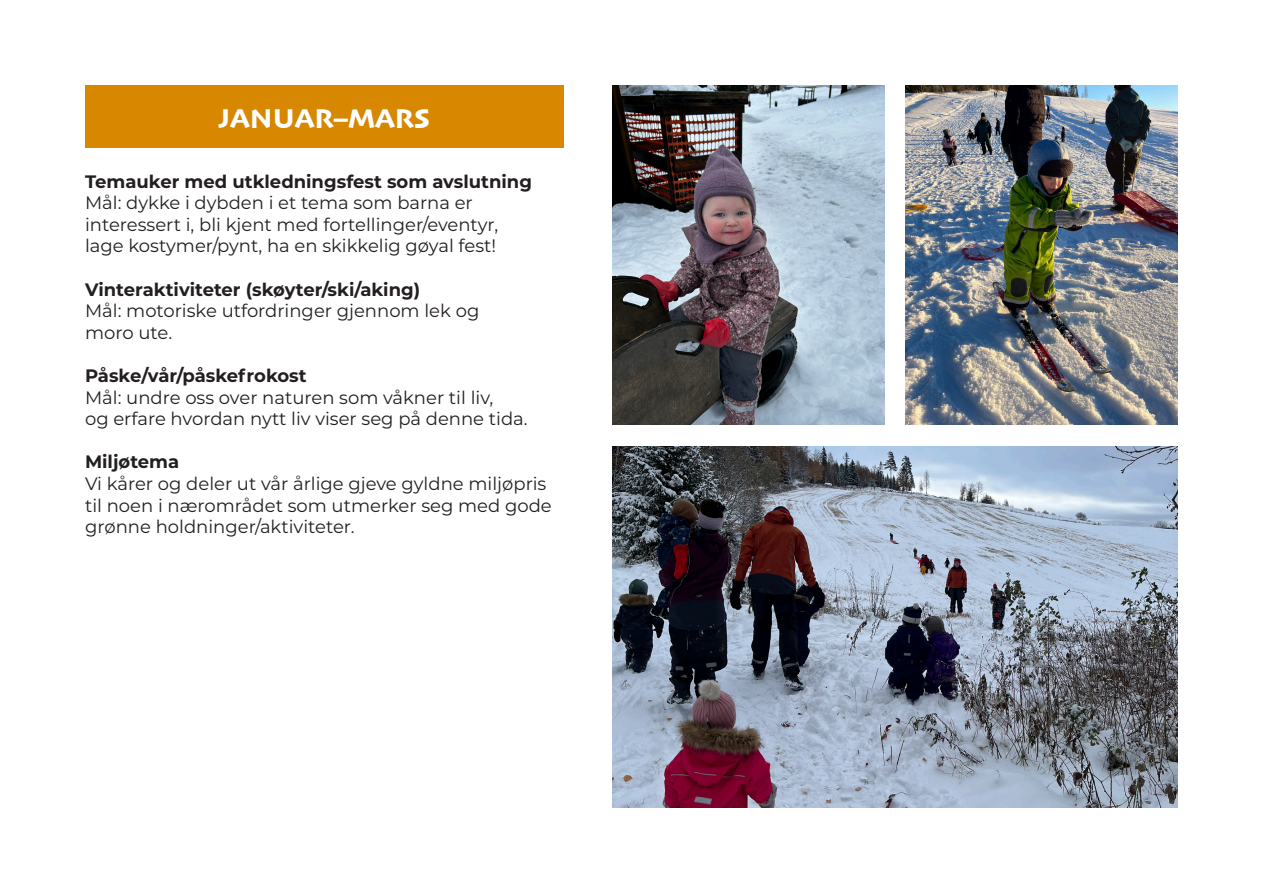
<style>
.page{position:relative;width:1263px;height:893px;background:#fff}
.page>*{position:absolute;margin:0;border:0;box-sizing:border-box;transform-origin:0 0}
.Tittel_2{font:28.5px "Skia";color:#fff}
.Brødtekst{font:18px/21.6px "Montserrat";color:#231f20}
.Brødtekst-2{font:700 18px "Montserrat";color:#231f20}
</style>
<div class="page">
<div style="left:85px;top:85px;width:478px;height:63px;background:#d78800"></div>
<img style="left:612px;top:85px;width:272px;height:339px">
<img style="left:612px;top:446px;width:566px;height:362px">
<img style="left:906px;top:85px;width:272px;height:339px">
<p class="Tittel_2" style="left:218px;top:101px;width:214px">JANUAR–MARS</p>
<p class="Brødtekst-2" style="left:85px;top:168px;width:449px">Temauker med utkledningsfest som avslutning</p>
<p class="Brødtekst" style="left:85px;top:191px;width:415px">Mål: dykke i dybden i et tema som barna er interessert i, bli kjent med fortellinger/eventyr, lage kostymer/pynt, ha en skikkelig gøyal fest!</p>
<p class="Brødtekst-2" style="left:85px;top:276px;width:337px">Vinteraktiviteter (skøyter/ski/aking)</p>
<p class="Brødtekst" style="left:85px;top:299px;width:396px">Mål: motoriske utfordringer gjennom lek og moro ute.</p>
<p class="Brødtekst-2" style="left:85px;top:363px;width:223px">Påske/vår/påskefrokost</p>
<p class="Brødtekst" style="left:85px;top:386px;width:444px">Mål: undre oss over naturen som våkner til liv,<br>og erfare hvordan nytt liv viser seg på denne tida.</p>
<p class="Brødtekst-2" style="left:85px;top:449px;width:96px">Miljøtema</p>
<p class="Brødtekst" style="left:85px;top:472px;width:468px">Vi kårer og deler ut vår årlige gjeve gyldne miljøpris til noen i nærområdet som utmerker seg med gode grønne holdninger/aktiviteter.</p>
</div>
